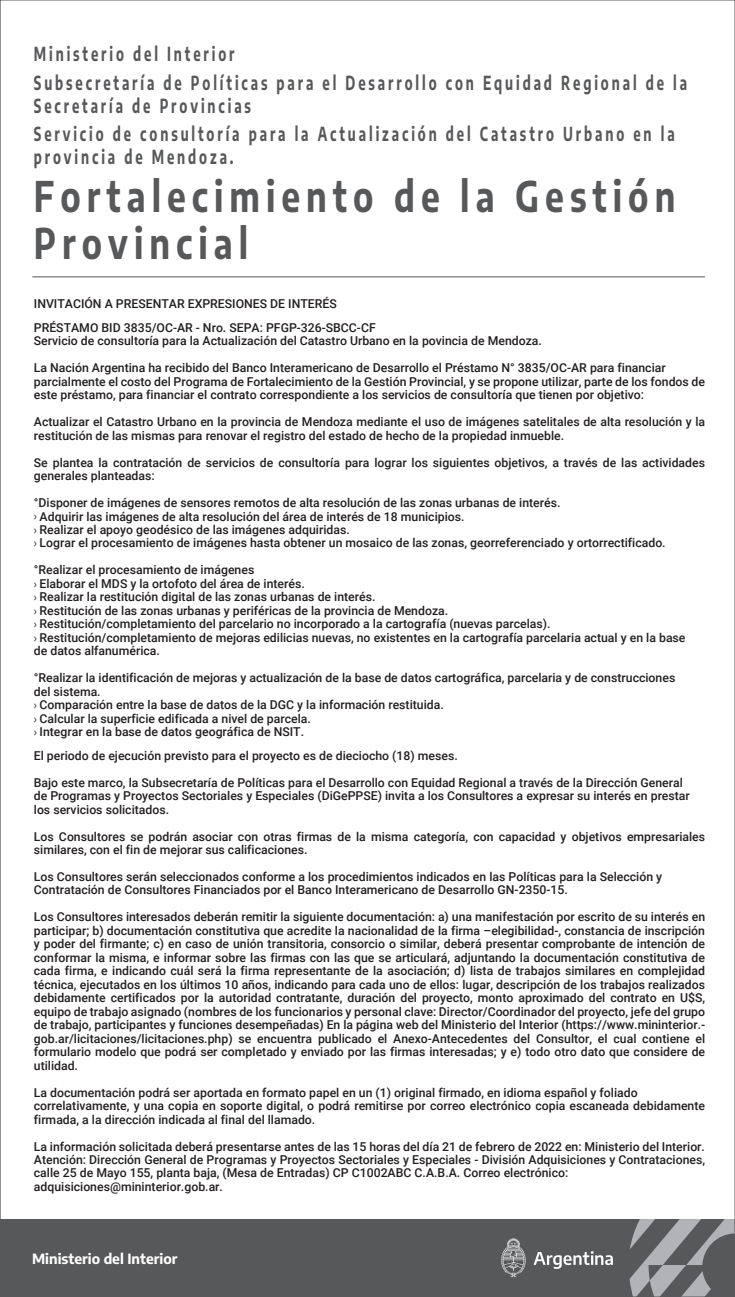
<style>
.page{position:relative;width:735px;height:1297px;background:#fff}
.page>*{position:absolute;margin:0;border:0;box-sizing:border-box;transform-origin:0 0}
.t1{font:700 42px/47.2px "Encode Sans";letter-spacing:.18em;color:#57585a;scale:.8 1}
.t2{font:700 19.25px/23.1px "Encode Sans";letter-spacing:.22em;color:#57585a;scale:.69 1}
.t3{font:700 14px "Encode Sans";color:#fff}
.t4{font:500 12.25px/13.5px "Roboto";color:#231f20}
.s1{font-family:"Myriad Pro";font-weight:400}
</style>
<div class="page">
<div style="left:0;top:1220px;width:734px;height:77px;background:#57585a"></div>
<svg style="left:629px;top:1220px;width:103px;height:75px"></svg>
<svg style="left:533px;top:1251px;width:79px;height:18px"></svg>
<svg style="left:501px;top:1238px;width:24px;height:39px"></svg>
<hr style="left:32px;top:276px;width:672px;height:1px;background:#57585a">
<h2 class="t2" style="left:34px;top:41px;width:292px">Ministerio del Interior</h2>
<h2 class="t2" style="left:34px;top:71px;width:947px">Subsecretaría de Políticas para el Desarrollo con Equidad Regional de la<br>Secretaría de Provincias</h2>
<h2 class="t2" style="left:34px;top:121px;width:929px">Servicio de consultoría para la Actualización del Catastro Urbano en la provincia de Mendoza.</h2>
<h1 class="t1" style="left:34px;top:171px;width:802px">Fortalecimiento de la Gestión<br>Provincial</h1>
<p class="t4" style="left:34px;top:292px;width:343px;line-height:23.4px">INVITACIÓN A PRESENTAR EXPRESIONES DE INTERÉS<br>PRÉSTAMO BID 3835/OC-AR - Nro. SEPA: PFGP-326-SBCC-CF</p>
<p class="t4" style="left:34px;top:327px;width:633px;line-height:26.9px">Servicio de consultoría para la Actualización del Catastro Urbano en la povincia de Mendoza.<br>La Nación Argentina ha recibido del Banco Interamericano de Desarrollo el Préstamo N° 3835/OC-AR para financiar</p>
<p class="t4" style="left:34px;top:374px;width:672px">parcialmente el costo del Programa de Fortalecimiento de la Gestión Provincial, y se propone utilizar, parte de los fondos de este préstamo, para financiar el contrato correspondiente a los servicios de consultoría que tienen por objetivo:</p>
<p class="t4" style="left:34px;top:415px;width:672px">Actualizar el Catastro Urbano en la provincia de Mendoza mediante el uso de imágenes satelitales de alta resolución y la restitución de las mismas para renovar el registro del estado de hecho de la propiedad inmueble.</p>
<p class="t4" style="left:34px;top:455px;width:672px">Se plantea la contratación de servicios de consultoría para lograr los siguientes objetivos, a través de las actividades generales planteadas:</p>
<p class="t4" style="left:34px;top:495px;width:633px">°Disponer de imágenes de sensores remotos de alta resolución de las zonas urbanas de interés.<br><span class="s1">›</span> Adquirir las imágenes de alta resolución del área de interés de 18 municipios.<br><span class="s1">›</span> Realizar el apoyo geodésico de las imágenes adquiridas.<br><span class="s1">›</span> Lograr el procesamiento de imágenes hasta obtener un mosaico de las zonas, georreferenciado y ortorrectificado.</p>
<p class="t4" style="left:34px;top:563px;width:652px">°Realizar el procesamiento de imágenes<br><span class="s1">›</span> Elaborar el MDS y la ortofoto del área de interés.<br><span class="s1">›</span> Realizar la restitución digital de las zonas urbanas de interés.<br><span class="s1">›</span> Restitución de las zonas urbanas y periféricas de la provincia de Mendoza.<br><span class="s1">›</span> Restitución/completamiento del parcelario no incorporado a la cartografía (nuevas parcelas).<br><span class="s1">›</span> Restitución/completamiento de mejoras edilicias nuevas, no existentes en la cartografía parcelaria actual y en la base de datos alfanumérica.</p>
<p class="t4" style="left:34px;top:671px;width:642px">°Realizar la identificación de mejoras y actualización de la base de datos cartográfica, parcelaria y de construcciones del sistema.<br><span class="s1">›</span> Comparación entre la base de datos de la DGC y la información restituida.<br><span class="s1">›</span> Calcular la superficie edificada a nivel de parcela.<br><span class="s1">›</span> Integrar en la base de datos geográfica de NSIT.</p>
<p class="t4" style="left:34px;top:741px;width:650px;line-height:26.9px">El periodo de ejecución previsto para el proyecto es de dieciocho (18) meses.<br>Bajo este marco, la Subsecretaría de Políticas para el Desarrollo con Equidad Regional a través de la Dirección General</p>
<p class="t4" style="left:34px;top:788px;width:657px">de Programas y Proyectos Sectoriales y Especiales (DiGePPSE) invita a los Consultores a expresar su interés en prestar los servicios solicitados.</p>
<p class="t4" style="left:34px;top:829px;width:672px">Los Consultores se podrán asociar con otras firmas de la misma categoría, con capacidad y objetivos empresariales similares, con el fin de mejorar sus calificaciones.</p>
<p class="t4" style="left:34px;top:869px;width:629px">Los Consultores serán seleccionados conforme a los procedimientos indicados en las Políticas para la Selección y<br>Contratación de Consultores Financiados por el Banco Interamericano de Desarrollo GN-2350-15.</p>
<p class="t4" style="left:34px;top:910px;width:672px;text-align:justify">Los Consultores interesados deberán remitir la siguiente documentación: a) una manifestación por escrito de su interés en participar; b) documentación constitutiva que acredite la nacionalidad de la firma –elegibilidad-, constancia de inscripción y poder del firmante; c) en caso de unión transitoria, consorcio o similar, deberá presentar comprobante de intención de conformar la misma, e informar sobre las firmas con las que se articulará, adjuntando la documentación constitutiva de cada firma, e indicando cuál será la firma representante de la asociación; d) lista de trabajos similares en complejidad técnica, ejecutados en los últimos 10 años, indicando para cada uno de ellos: lugar, descripción de los trabajos realizados debidamente certificados por la autoridad contratante, duración del proyecto, monto aproximado del contrato en U$S, equipo de trabajo asignado (nombres de los funcionarios y personal clave: Director/Coordinador del proyecto, jefe del grupo de trabajo, participantes y funciones desempeñadas) En la página web del Ministerio del Interior (https://www.mininterior.- gob.ar/licitaciones/licitaciones.php) se encuentra publicado el Anexo-Antecedentes del Consultor, el cual contiene el formulario modelo que podrá ser completado y enviado por las firmas interesadas; y e) todo otro dato que considere de utilidad.</p>
<p class="t4" style="left:34px;top:1085px;width:672px">La documentación podrá ser aportada en formato papel en un (1) original firmado, en idioma español y foliado correlativamente, y una copia en soporte digital, o podrá remitirse por correo electrónico copia escaneada debidamente firmada, a la dirección indicada al final del llamado.</p>
<p class="t4" style="left:34px;top:1139px;width:672px">La información solicitada deberá presentarse antes de las 15 horas del día 21 de febrero de 2022 en: Ministerio del Interior.<br>Atención: Dirección General de Programas y Proyectos Sectoriales y Especiales - División Adquisiciones y Contrataciones, calle 25 de Mayo 155, planta baja, (Mesa de Entradas) CP C1002ABC C.A.B.A. Correo electrónico: adquisiciones@mininterior.gob.ar.</p>
<p class="t3" style="left:32px;top:1249px;width:147px">Ministerio del Interior</p>
</div>
